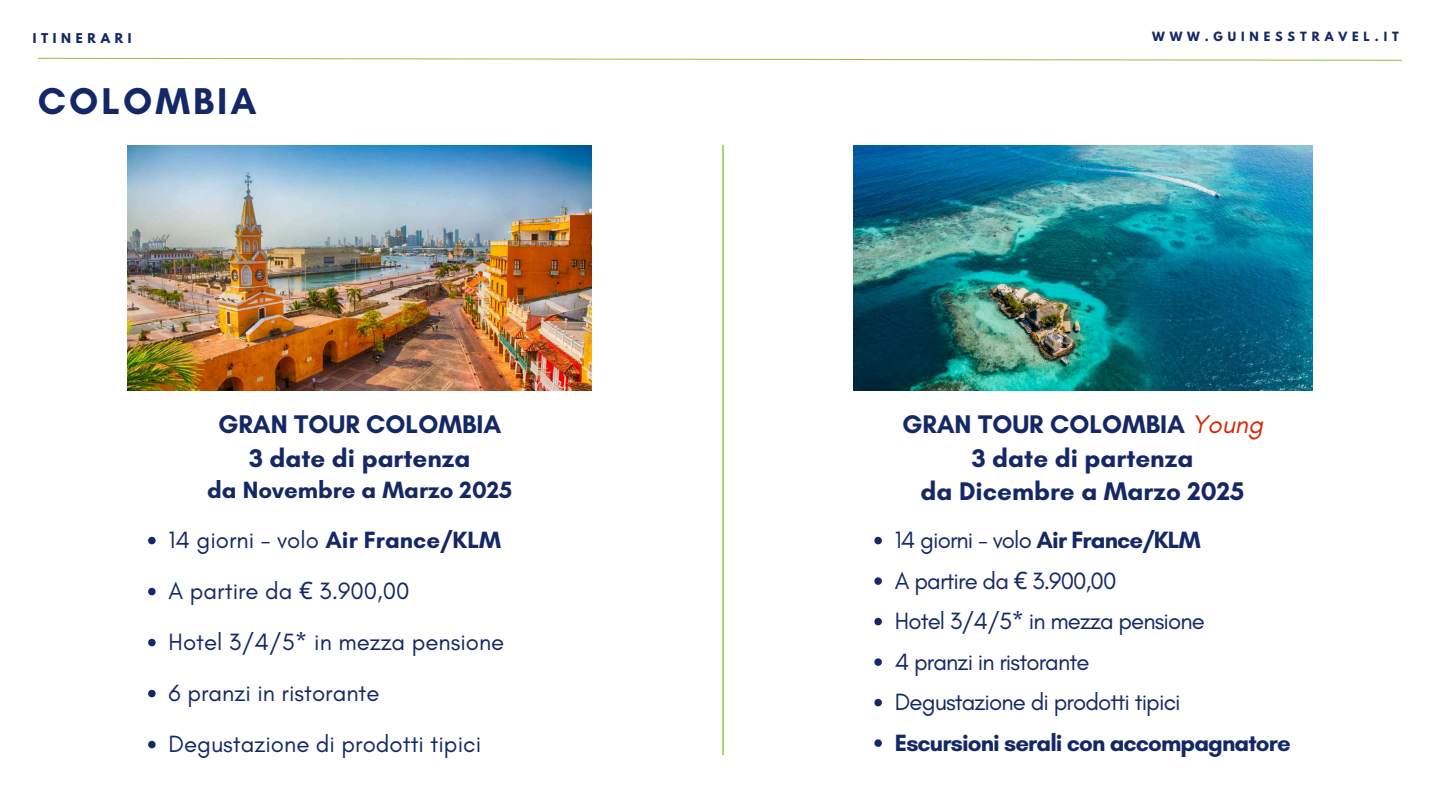
<style>
.page{position:relative;width:1440px;height:810px;background:#fff}
.page>*{position:absolute;margin:0;border:0;box-sizing:border-box;transform-origin:0 0}
.t1{font:700 38px "Glacial Indifference";letter-spacing:.08em;color:#152866}
.t2{font:700 26px/33.8px "Glacial Indifference";color:#152866;text-align:center}
.t3{font:24px/50.8px "Glacial Indifference";color:#152866}
.t4{font:24px/40.5px "Glacial Indifference";letter-spacing:-.02em;color:#152866}
.t5{font:700 24px "Glacial Indifference";letter-spacing:-.035em;color:#152866}
.t6{font:700 12px "League Spartan";letter-spacing:.385em;color:#152866}
.t7{font:700 11.3px "League Spartan";letter-spacing:.43em;color:#152866}
.s1{font-weight:700}
.s2{font-family:"Noto Sans"}
.s3{font-weight:400;font-style:italic;color:#d52800}
</style>
<div class="page">
<img style="left:128px;top:145px;width:463px;height:245px">
<svg style="left:37px;top:58px;width:1366px;height:3px"></svg>
<svg style="left:148px;top:537px;width:8px;height:7px"></svg>
<svg style="left:148px;top:588px;width:8px;height:7px"></svg>
<svg style="left:148px;top:639px;width:8px;height:7px"></svg>
<svg style="left:148px;top:690px;width:8px;height:7px"></svg>
<svg style="left:148px;top:741px;width:8px;height:7px"></svg>
<img style="left:853px;top:145px;width:459px;height:245px">
<svg style="left:874px;top:537px;width:8px;height:7px"></svg>
<svg style="left:874px;top:577px;width:8px;height:8px"></svg>
<svg style="left:874px;top:618px;width:8px;height:7px"></svg>
<svg style="left:874px;top:658px;width:8px;height:8px"></svg>
<svg style="left:874px;top:699px;width:8px;height:7px"></svg>
<svg style="left:874px;top:739px;width:8px;height:8px"></svg>
<hr style="left:722px;top:145px;width:2px;height:610px;background:#95c13d">
<p class="t6" style="left:33px;top:32px;width:100px">ITINERARI</p>
<h1 class="t1" style="left:38px;top:78px;width:220px">COLOMBIA</h1>
<p class="t2" style="left:218px;top:407px;width:285px">GRAN TOUR COLOMBIA<br>3 date di partenza</p>
<p class="t3" style="left:169px;top:464px;width:345px;text-indent:39px"><span class="s1">da Novembre a Marzo 2025<br></span>14 giorni - volo <span class="s1">Air France/KLM<br></span>A partire da <span class="s2">€</span> 3.900,00<br>Hotel 3/4/5* in mezza pensione<br>6 pranzi in ristorante<br>Degustazione di prodotti tipici</p>
<p class="t7" style="left:1152px;top:31px;width:248px">WWW.GUINESSTRAVEL.IT</p>
<p class="t2" style="left:902px;top:407px;width:363px">GRAN TOUR COLOMBIA <span class="s3">Young<br></span>3 date di partenza<br>da Dicembre a Marzo 2025</p>
<p class="t4" style="left:895px;top:519px;width:311px">14 giorni - volo <span class="s1">Air France/KLM<br></span>A partire da <span class="s2">€</span> 3.900,00<br>Hotel 3/4/5* in mezza pensione<br>4 pranzi in ristorante<br>Degustazione di prodotti tipici</p>
<p class="t5" style="left:895px;top:728px;width:397px">Escursioni serali con accompagnatore</p>
</div>
